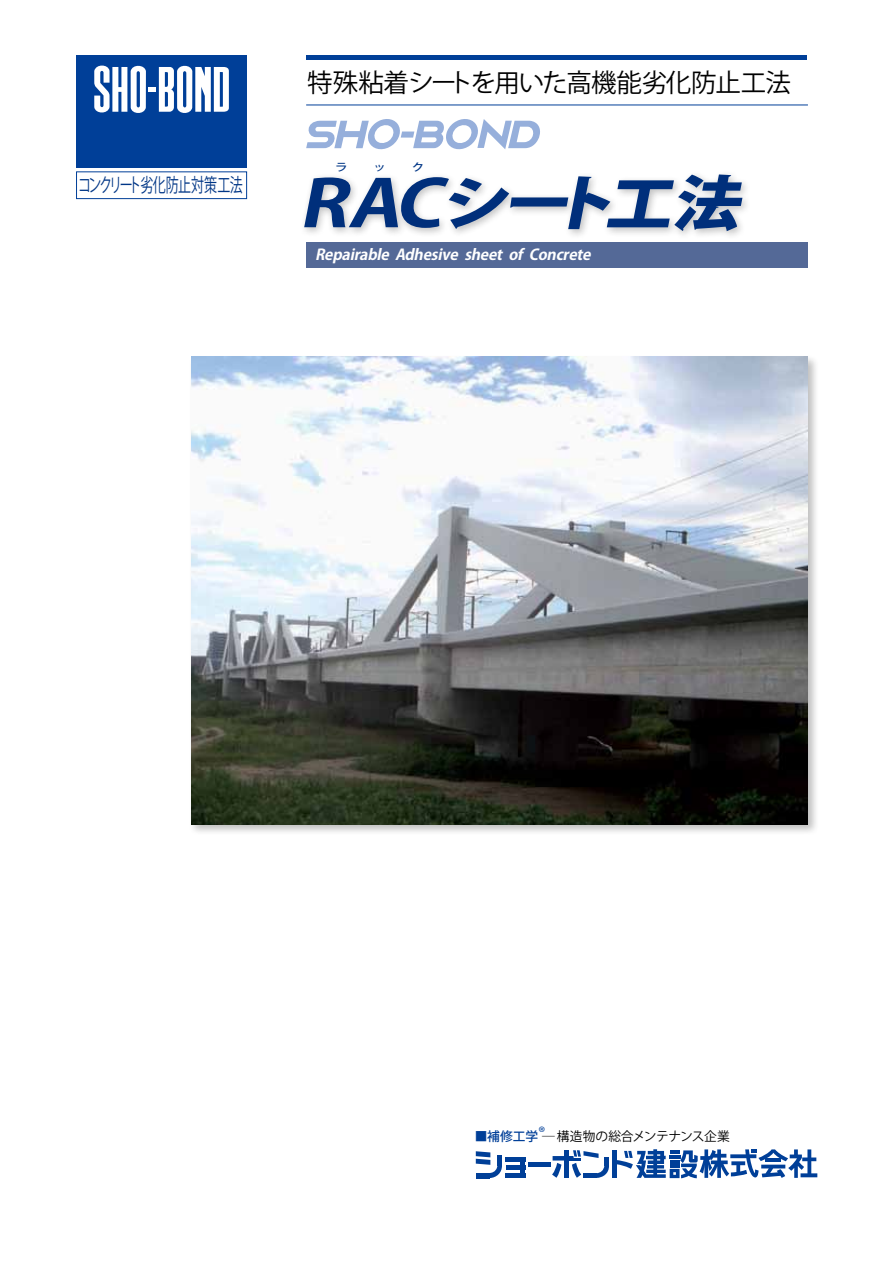
<style>
.page{position:relative;width:893px;height:1263px;background:#fff}
.page>*{position:absolute;margin:0;border:0;box-sizing:border-box;transform-origin:0 0}
.t1{font:italic 800 59.7px "Koz Go Pro";color:#002f7b;scale:1.14 1}
.t2{font:25.5px "Koz Go Pro";letter-spacing:-.025em;color:#000}
.t3{font:19.2px "Koz Go Pro";letter-spacing:-.05em;color:#003686;scale:.68 1}
.t4{font:italic 700 14.85px "Koz Go Pro";color:#fff}
.t5{font:12.75px "Koz Go Pro";letter-spacing:-.02em;color:#000}
.s1{font-weight:700;font-size:64.2px}
.s2{font-weight:500;color:#003f98}
</style>
<div class="page">
<div style="left:306px;top:55px;width:501px;height:5px;background:#003f98"></div>
<hr style="left:306px;top:105px;width:502px;height:1px;background:#003f98">
<div style="left:299px;top:169px;width:452px;height:71px;background:#000;opacity:.25"></div>
<div style="left:306px;top:242px;width:502px;height:26px;background:#546997"></div>
<div style="left:564px;top:1150px;width:5px;height:28px;background:#003f98"></div>
<svg style="left:552px;top:1163px;width:9px;height:15px"></svg>
<hr style="left:553px;top:1156px;width:20px;height:4px;background:#003f98">
<svg style="left:569px;top:1150px;width:40px;height:28px"></svg>
<div style="left:612px;top:1150px;width:5px;height:28px;background:#003f98"></div>
<svg style="left:617px;top:1149px;width:200px;height:29px"></svg>
<svg style="left:476px;top:1151px;width:26px;height:27px"></svg>
<div style="left:505px;top:1157px;width:20px;height:5px;background:#003f98"></div>
<hr style="left:506px;top:1165px;width:19px;height:4px;background:#003f98">
<hr style="left:505px;top:1173px;width:20px;height:4px;background:#003f98">
<hr style="left:521px;top:1157px;width:4px;height:20px;background:#003f98">
<div style="left:528px;top:1162px;width:22px;height:5px;background:#003f98"></div>
<svg style="left:306px;top:119px;width:234px;height:31px"></svg>
<div style="left:77px;top:55px;width:170px;height:113px;background:#003f98"></div>
<svg style="left:159px;top:65px;width:70px;height:48px"></svg>
<div style="left:148px;top:87px;width:8px;height:5px;background:#fff"></div>
<svg style="left:94px;top:65px;width:52px;height:48px"></svg>
<div style="left:76px;top:172px;width:171px;height:27px;border:1px solid #003f98"></div>
<div style="left:188px;top:354px;width:631px;height:482px;background:#000;opacity:.25"></div>
<img style="left:191px;top:357px;width:617px;height:468px">
<p class="t3" style="left:78px;top:173px;width:244px">コンクリート劣化防止対策工法</p>
<h2 class="t2" style="left:307px;top:66px;width:485px">特殊粘着シートを用いた高機能劣化防止工法</h2>
<h1 class="t1" style="left:298px;top:165px;width:403px"><span class="s1">RAC</span>シート工法</h1>
<p class="t4" style="left:315px;top:245px;width:281px">Repairable Adhesive sheet of Concrete</p>
<p class="t5" style="left:475px;top:1128px;width:257px"><span class="s2">■補修工学</span><sup>®</sup>─ 構造物の総合メンテナンス企業</p>
</div>
